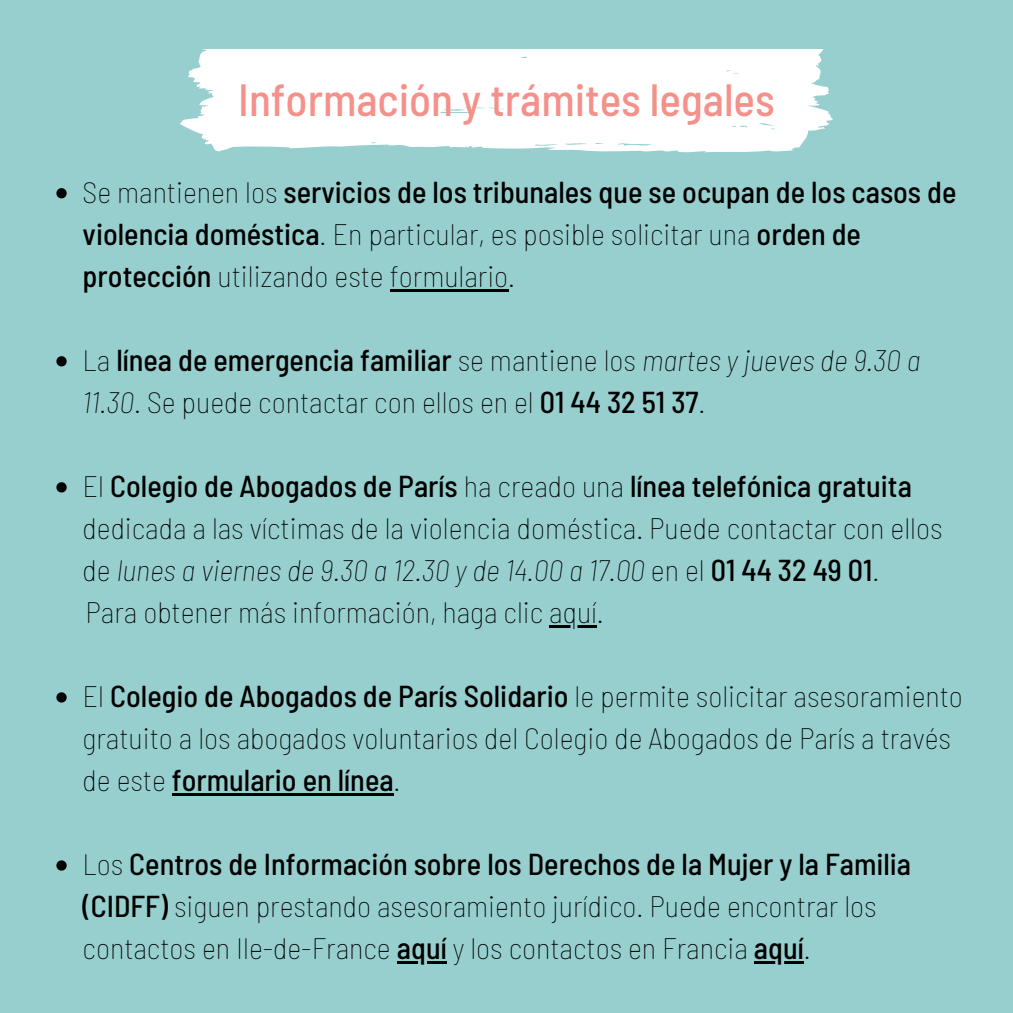
<style>
.page{position:relative;width:1013px;height:1013px;background:#fff}
.page>*{position:absolute;margin:0;border:0;box-sizing:border-box;transform-origin:0 0}
.t1{font:500 semi-condensed 45px "Barlow";color:#f5918b}
.t2{font:100 semi-condensed 30.12px/42px "Barlow";color:#000}
.t3{font:500 semi-condensed 30.12px/42px "Barlow";color:#000}
.s1{font-weight:100}
.s2{font-weight:500}
.s3{font-style:italic}
</style>
<div class="page">
<div style="left:0;top:0;width:1012px;height:1012px;background:#97cfcf"></div>
<svg style="left:180px;top:50px;width:652px;height:102px;background:#f6fafa"></svg>
<svg style="left:56px;top:188px;width:11px;height:10px"></svg>
<hr style="left:390px;top:289px;width:118px;height:3px;background:#000">
<svg style="left:56px;top:356px;width:11px;height:10px"></svg>
<svg style="left:56px;top:482px;width:11px;height:10px"></svg>
<svg style="left:56px;top:692px;width:11px;height:10px"></svg>
<hr style="left:172px;top:793px;width:221px;height:3px;background:#000">
<svg style="left:56px;top:860px;width:11px;height:10px"></svg>
<hr style="left:397px;top:961px;width:49px;height:3px;background:#000">
<hr style="left:754px;top:961px;width:49px;height:3px;background:#000">
<hr style="left:549px;top:625px;width:48px;height:3px;background:#000">
<h1 class="t1" style="left:238px;top:71px;width:538px">Información y trámites legales</h1>
<p class="t3" style="left:83px;top:170px;width:875px"><span class="s1">Se mantienen los</span> servicios de los tribunales que se ocupan de los casos de violencia doméstica<span class="s1">. En particular, es posible solicitar una</span> orden de protección <span class="s1">utilizando este formulario.</span></p>
<p class="t2" style="left:83px;top:338px;width:839px">La <span class="s2">línea de emergencia familiar</span> se mantiene los <span class="s3">martes y jueves de 9.30 a<br>11.30</span>. Se puede contactar con ellos en el <span class="s2">01 44 32 51 37</span>.</p>
<p class="t2" style="left:83px;top:464px;width:861px">El <span class="s2">Colegio de Abogados de París</span> ha creado una <span class="s2">línea telefónica gratuita </span>dedicada a las víctimas de la violencia doméstica. Puede contactar con ellos de <span class="s3">lunes a viernes de 9.30 a 12.30 y de 14.00 a 17.00</span> en el <span class="s2">01 44 32 49 01</span>.</p>
<p class="t2" style="left:86px;top:590px;width:519px">Para obtener más información, haga clic aquí.</p>
<p class="t2" style="left:83px;top:674px;width:881px">El <span class="s2">Colegio de Abogados de París Solidario</span> le permite solicitar asesoramiento gratuito a los abogados voluntarios del Colegio de Abogados de París a través de este <span class="s2">formulario en línea</span>.</p>
<p class="t2" style="left:83px;top:842px;width:830px">Los <span class="s2">Centros de Información sobre los Derechos de la Mujer y la Familia (CIDFF)</span> siguen prestando asesoramiento jurídico. Puede encontrar los contactos en Ile-de-France <span class="s2">aquí</span> y los contactos en Francia <span class="s2">aquí</span>.</p>
</div>
